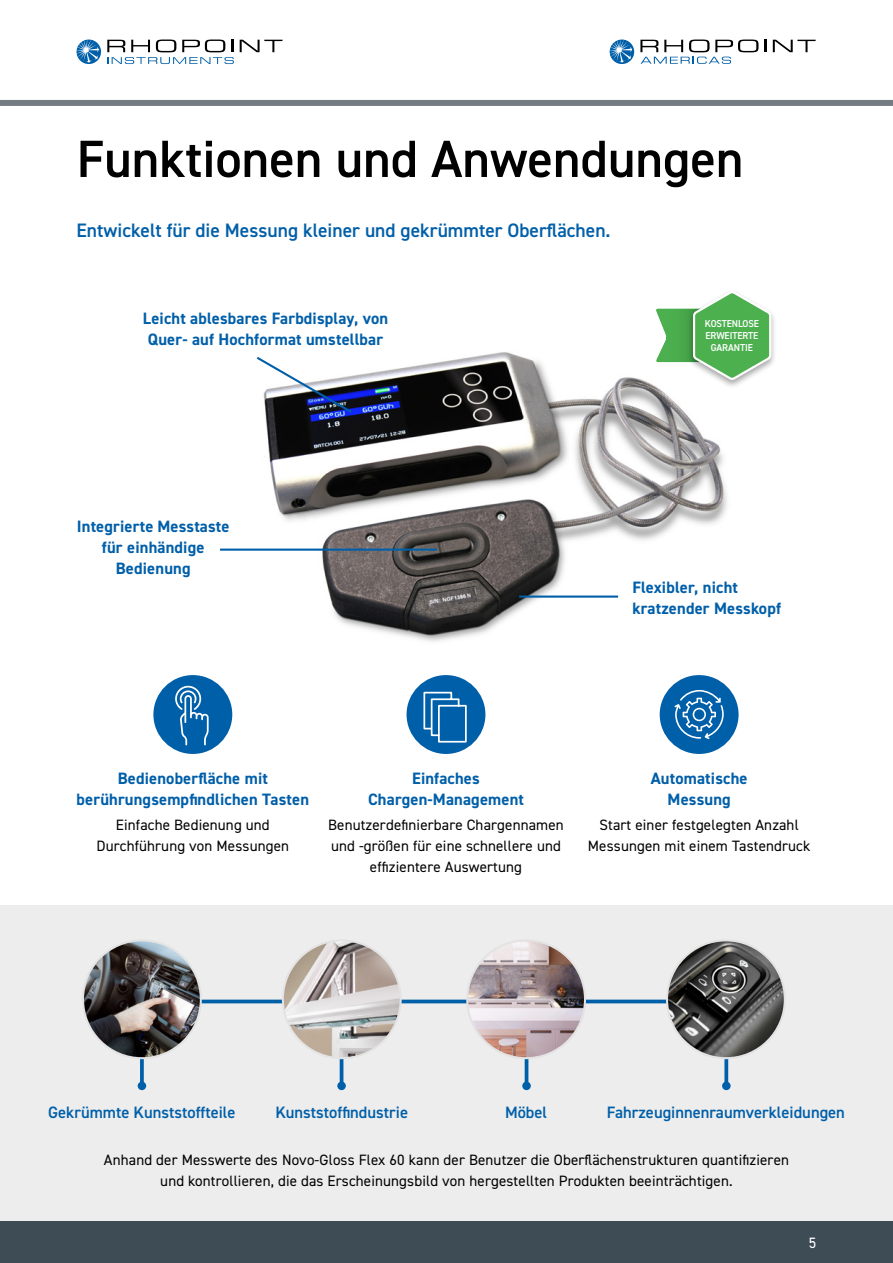
<style>
.page{position:relative;width:893px;height:1263px;background:#fff}
.page>*{position:absolute;margin:0;border:0;box-sizing:border-box;transform-origin:0 0}
.t1{font:600 52.5px "DIN2014";color:#000}
.t2{font:600 19.5px "DIN2014";color:#005fa9}
.t3{font:700 16.5px/21px "DIN2014";letter-spacing:.01em;color:#005fa9;text-align:center}
.t4{font:600 16.5px "DIN2014";color:#005fa9}
.t5{font:15px/21px "DIN2014";letter-spacing:.01em;color:#000;text-align:center}
.t6{font:15px "DIN2014";color:#fff}
.t7{font:600 10.05px/12px "DIN2014";letter-spacing:-.01em;color:#fff;text-align:center;scale:.96 1}
</style>
<div class="page">
<div style="left:0;top:100px;width:893px;height:6px;background:#747b83"></div>
<svg style="left:240px;top:40px;width:42px;height:12px"></svg>
<svg style="left:107px;top:40px;width:127px;height:24px"></svg>
<svg style="left:77px;top:40px;width:24px;height:24px"></svg>
<svg style="left:77px;top:40px;width:22px;height:23px"></svg>
<svg style="left:764px;top:40px;width:2px;height:12px"></svg>
<svg style="left:773px;top:40px;width:43px;height:12px"></svg>
<svg style="left:610px;top:40px;width:24px;height:24px"></svg>
<svg style="left:610px;top:40px;width:22px;height:23px"></svg>
<svg style="left:640px;top:40px;width:118px;height:24px"></svg>
<div style="left:0;top:906px;width:893px;height:357px;background:#ededed"></div>
<div style="left:0;top:1221px;width:893px;height:42px;background:#3d4c55"></div>
<img style="left:239px;top:352px;width:488px;height:290px">
<img style="left:254px;top:355px;width:100px;height:60px">
<hr style="left:519px;top:595px;width:99px;height:3px;background:#005fa9">
<hr style="left:220px;top:549px;width:217px;height:2px;background:#005fa9">
<hr style="left:134px;top:1000px;width:623px;height:3px;background:#005fa9">
<svg style="left:140px;top:1059px;width:4px;height:22px"></svg>
<div style="left:138px;top:1081px;width:8px;height:9px;background:#005fa9;border-radius:50%"></div>
<img style="left:83px;top:940px;width:118px;height:118px;border-radius:59px">
<div style="left:82px;top:939px;width:120px;height:120px;border:2px solid #e4e3e3;border-radius:50%"></div>
<svg style="left:724px;top:1059px;width:4px;height:22px"></svg>
<div style="left:722px;top:1081px;width:9px;height:9px;background:#005fa9;border-radius:50%"></div>
<img style="left:667px;top:940px;width:118px;height:118px;border-radius:59px">
<div style="left:666px;top:939px;width:120px;height:120px;border:2px solid #e4e3e3;border-radius:50%"></div>
<hr style="left:340px;top:978px;width:3px;height:108px;background:#005fa9">
<svg style="left:337px;top:1081px;width:9px;height:9px"></svg>
<img style="left:283px;top:940px;width:118px;height:118px;border-radius:59px">
<div style="left:282px;top:939px;width:120px;height:120px;border:2px solid #e4e3e3;border-radius:50%"></div>
<hr style="left:525px;top:978px;width:3px;height:108px;background:#005fa9">
<svg style="left:522px;top:1081px;width:9px;height:9px"></svg>
<img style="left:467px;top:940px;width:118px;height:118px;border-radius:59px">
<div style="left:466px;top:939px;width:120px;height:120px;border:2px solid #e4e3e3;border-radius:50%"></div>
<div style="left:687px;top:288px;width:90px;height:101px;background:#000;opacity:.35"></div>
<svg style="left:655px;top:289px;width:117px;height:93px"></svg>
<div style="left:407px;top:675px;width:78px;height:79px;background:#005fa9;border-radius:50%"></div>
<svg style="left:423px;top:692px;width:44px;height:51px"></svg>
<div style="left:153px;top:675px;width:79px;height:79px;background:#005fa9;border-radius:50%"></div>
<svg style="left:175px;top:686px;width:34px;height:59px"></svg>
<div style="left:660px;top:675px;width:79px;height:79px;background:#005fa9;border-radius:50%"></div>
<svg style="left:674px;top:690px;width:50px;height:49px"></svg>
<h1 class="t1" style="left:77px;top:134px;width:668px">Funktionen und Anwendungen</h1>
<h2 class="t2" style="left:77px;top:221px;width:536px">Entwickelt für die Messung kleiner und gekrümmter Oberflächen.</h2>
<p class="t3" style="left:143px;top:308px;width:247px;text-align:left">Leicht ablesbares Farbdisplay, von<br>Quer- auf Hochformat umstellbar</p>
<p class="t7" style="left:705px;top:318px;width:58px">KOSTENLOSE<br>ERWEITERTE<br>GARANTIE</p>
<p class="t3" style="left:77px;top:517px;width:154px">Integrierte Messtaste für einhändige<br>Bedienung</p>
<p class="t3" style="left:632px;top:578px;width:150px;text-align:left">Flexibler, nicht kratzender Messkopf</p>
<p class="t3" style="left:77px;top:768px;width:234px">Bedienoberfläche mit berührungsempfindlichen Tasten</p>
<p class="t5" style="left:97px;top:814px;width:194px">Einfache Bedienung und<br>Durchführung von Messungen</p>
<p class="t3" style="left:368px;top:768px;width:157px">Einfaches<br>Chargen-Management</p>
<p class="t5" style="left:328px;top:814px;width:237px">Benutzerdefinierbare Chargennamen und -größen für eine schnellere und effizientere Auswertung</p>
<p class="t3" style="left:651px;top:768px;width:98px">Automatische<br>Messung</p>
<p class="t5" style="left:588px;top:814px;width:224px">Start einer festgelegten Anzahl<br>Messungen mit einem Tastendruck</p>
<p class="t4" style="left:48px;top:1105px;width:189px">Gekrümmte Kunststoffteile</p>
<p class="t4" style="left:275px;top:1105px;width:134px">Kunststoffindustrie</p>
<p class="t4" style="left:505px;top:1105px;width:44px">Möbel</p>
<p class="t4" style="left:607px;top:1105px;width:240px">Fahrzeuginnenraumverkleidungen</p>
<p class="t5" style="left:104px;top:1150px;width:687px">Anhand der Messwerte des Novo-Gloss Flex 60 kann der Benutzer die Oberflächenstrukturen quantifizieren und kontrollieren, die das Erscheinungsbild von hergestellten Produkten beeinträchtigen.</p>
<p class="t6" style="left:809px;top:1235px;width:9px">5</p>
</div>
